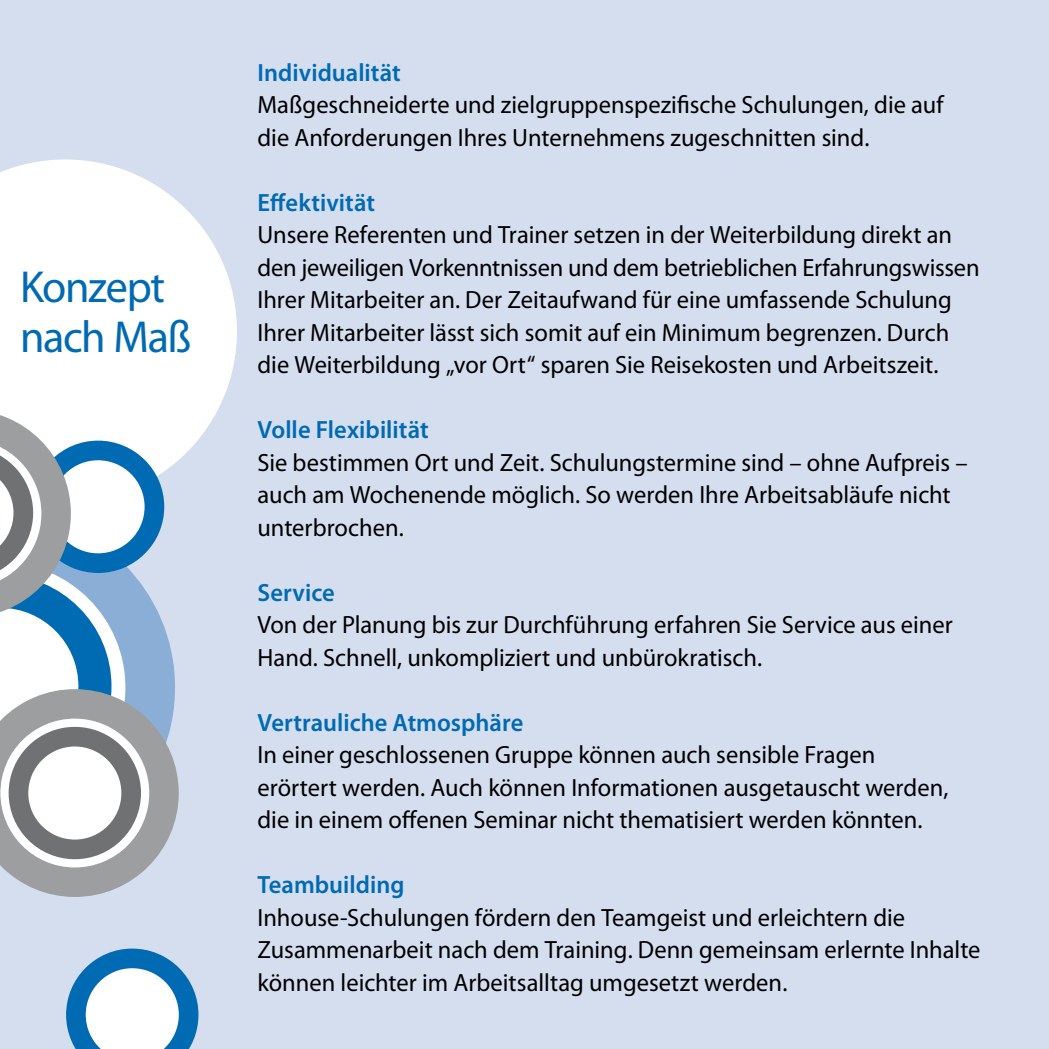
<style>
.page{position:relative;width:1049px;height:1049px;background:#d4deef}
.page>*{position:absolute;margin:0;border:0;box-sizing:border-box;transform-origin:0 0}
.t1{font:45px/50px "Myriad Pro";letter-spacing:-.03em;color:#006ab3}
.t2{font:25px/32.5px "Myriad Pro";color:#000}
.t3{font:600 25px "Myriad Pro";color:#006ab3}
</style>
<div class="page">
<svg style="left:0;top:159px;width:237px;height:300px;background:#f8fafc"></svg>
<svg style="left:66px;top:948px;width:132px;height:101px"></svg>
<svg style="left:0;top:410px;width:179px;height:487px;background:#adc0d0"></svg>
<svg style="left:18px;top:737px;width:113px;height:112px;background:#e9e9ea"></svg>
<div style="left:9px;top:727px;width:132px;height:132px;border:20px solid #707172;border-radius:50%"></div>
<h1 class="t1" style="left:20px;top:263px;width:173px">Konzept nach Maß</h1>
<p class="t3" style="left:257px;top:59px;width:145px">Individualität</p>
<p class="t2" style="left:257px;top:89px;width:687px">Maßgeschneiderte und zielgruppenspezifische Schulungen, die auf die Anforderungen Ihres Unternehmens zugeschnitten sind.</p>
<p class="t3" style="left:257px;top:189px;width:119px">Effektivität</p>
<p class="t2" style="left:257px;top:219px;width:724px">Unsere Referenten und Trainer setzen in der Weiterbildung direkt an den jeweiligen Vorkenntnissen und dem betrieblichen Erfahrungswissen Ihrer Mitarbeiter an. Der Zeitaufwand für eine umfassende Schulung Ihrer Mitarbeiter lässt sich somit auf ein Minimum begrenzen. Durch die Weiterbildung „vor Ort“ sparen Sie Reisekosten und Arbeitszeit.</p>
<p class="t3" style="left:257px;top:416px;width:173px">Volle Flexibilität</p>
<p class="t2" style="left:257px;top:447px;width:712px">Sie bestimmen Ort und Zeit. Schulungstermine sind – ohne Aufpreis – auch am Wochenende möglich. So werden Ihre Arbeitsabläufe nicht unterbrochen.</p>
<p class="t3" style="left:257px;top:579px;width:79px">Service</p>
<p class="t2" style="left:257px;top:609px;width:697px">Von der Planung bis zur Durchführung erfahren Sie Service aus einer<br>Hand. Schnell, unkompliziert und unbürokratisch.</p>
<p class="t3" style="left:257px;top:709px;width:267px">Vertrauliche Atmosphäre</p>
<p class="t2" style="left:257px;top:739px;width:692px">In einer geschlossenen Gruppe können auch sensible Fragen erörtert werden. Auch können Informationen ausgetauscht werden, die in einem offenen Seminar nicht thematisiert werden könnten.</p>
<p class="t3" style="left:257px;top:871px;width:148px">Teambuilding</p>
<p class="t2" style="left:257px;top:902px;width:724px">Inhouse-Schulungen fördern den Teamgeist und erleichtern die<br>Zusammenarbeit nach dem Training. Denn gemeinsam erlernte Inhalte können leichter im Arbeitsalltag umgesetzt werden.</p>
</div>
